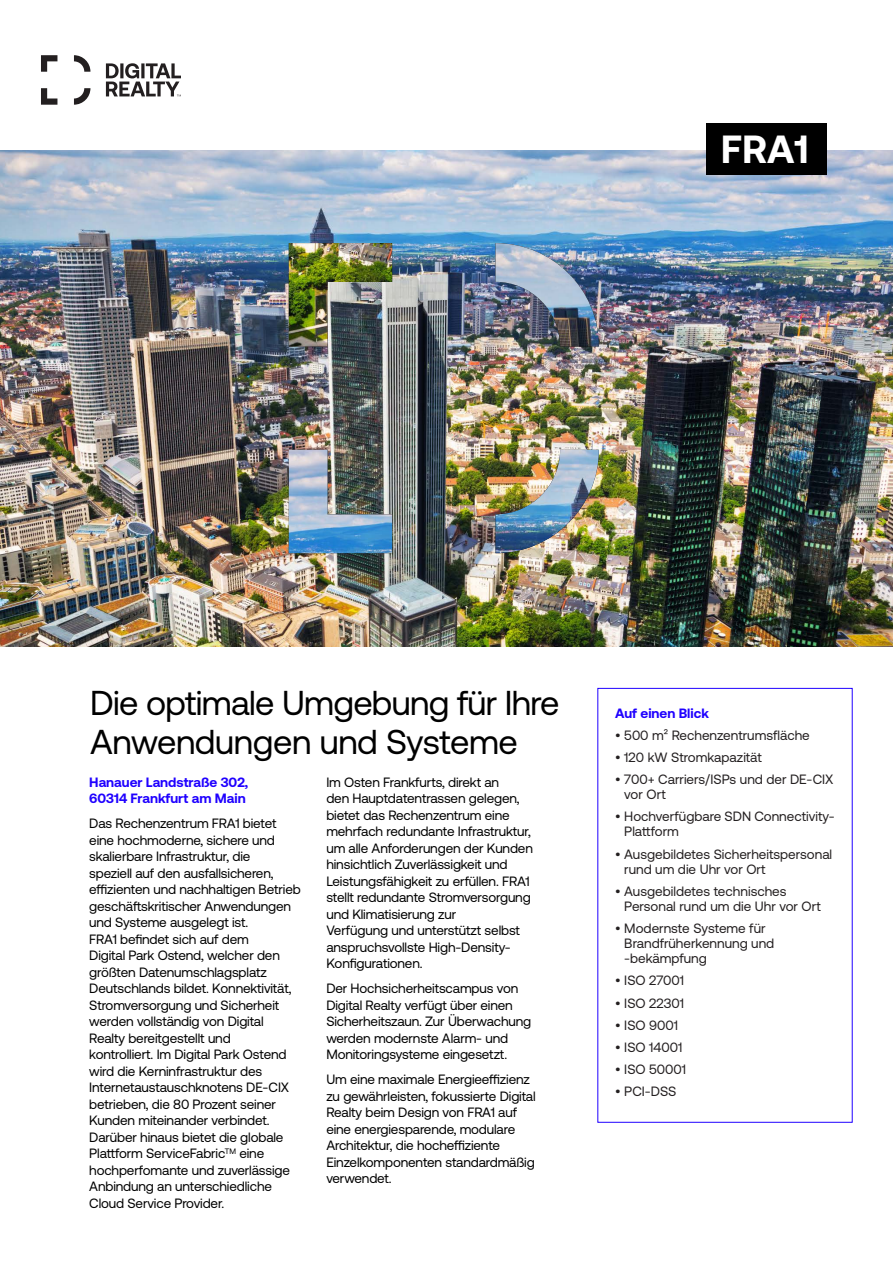
<style>
.page{position:relative;width:893px;height:1263px;background:#fff}
.page>*{position:absolute;margin:0;border:0;box-sizing:border-box;transform-origin:0 0}
.t1{font:700 39.15px "Aeonik";color:#fff}
.t2{font:34.5px/39px "Aeonik Pro";letter-spacing:-.02em;color:#000}
.t3{font:13.5px/16.5px "Aeonik Pro";letter-spacing:-.01em;color:#000}
.t4{font:13.5px/15px "Aeonik Pro";color:#231f20}
.t5{font:700 13.5px/16.5px "Aeonik Pro";color:#1f00ff}
</style>
<div class="page">
<img style="left:0;top:151px;width:893px;height:495px">
<img style="left:495px;top:450px;width:104px;height:103px">
<img style="left:495px;top:243px;width:104px;height:103px">
<img style="left:289px;top:450px;width:103px;height:103px">
<img style="left:289px;top:243px;width:103px;height:103px">
<div style="left:706px;top:123px;width:120px;height:52px;background:#000"></div>
<div style="left:597px;top:688px;width:256px;height:435px;border:1px solid #1f00ff"></div>
<svg style="left:106px;top:63px;width:75px;height:33px"></svg>
<svg style="left:41px;top:55px;width:49px;height:50px"></svg>
<p class="t1" style="left:721px;top:127px;width:90px">FRA1</p>
<p class="t2" style="left:90px;top:683px;width:471px">Die optimale Umgebung für Ihre<br>Anwendungen und Systeme</p>
<p class="t5" style="left:89px;top:774px;width:160px">Hanauer Landstraße 302,<br>60314 Frankfurt am Main</p>
<p class="t3" style="left:89px;top:815px;width:213px">Das Rechenzentrum FRA1 bietet eine hochmoderne, sichere und skalierbare Infrastruktur, die<br>speziell auf den ausfallsicheren, effizienten und nachhaltigen Betrieb geschäftskritischer Anwendungen und Systeme ausgelegt ist.<br>FRA1 befindet sich auf dem<br>Digital Park Ostend, welcher den größten Datenumschlagsplatz<br>Deutschlands bildet. Konnektivität,<br>Stromversorgung und Sicherheit werden vollständig von Digital<br>Realty bereitgestellt und<br>kontrolliert. Im Digital Park Ostend wird die Kerninfrastruktur des<br>Internetaustauschknotens DE-CIX betrieben, die 80 Prozent seiner<br>Kunden miteinander verbindet.<br>Darüber hinaus bietet die globale<br>Plattform ServiceFabric<sup>TM</sup> eine hochperfomante und zuverlässige<br>Anbindung an unterschiedliche<br>Cloud Service Provider.</p>
<p class="t3" style="left:326px;top:774px;width:208px">Im Osten Frankfurts, direkt an<br>den Hauptdatentrassen gelegen, bietet das Rechenzentrum eine mehrfach redundante Infrastruktur, um alle Anforderungen der Kunden hinsichtlich Zuverlässigkeit und<br>Leistungsfähigkeit zu erfüllen. FRA1 stellt redundante Stromversorgung und Klimatisierung zur<br>Verfügung und unterstützt selbst anspruchsvollste High-Density-<br>Konfigurationen.</p>
<p class="t3" style="left:326px;top:980px;width:206px">Der Hochsicherheitscampus von<br>Digital Realty verfügt über einen<br>Sicherheitszaun. Zur Überwachung werden modernste Alarm- und<br>Monitoringsysteme eingesetzt.</p>
<p class="t3" style="left:326px;top:1071px;width:211px">Um eine maximale Energieeffizienz zu gewährleisten, fokussierte Digital<br>Realty beim Design von FRA1 auf eine energiesparende, modulare<br>Architektur, die hocheffiziente<br>Einzelkomponenten standardmäßig verwendet.</p>
<p class="t5" style="left:615px;top:705px;width:95px">Auf einen Blick</p>
<p class="t4" style="left:615px;top:727px;width:196px">• 500 m² Rechenzentrumsfläche</p>
<p class="t4" style="left:615px;top:750px;width:148px">• 120 kW Stromkapazität</p>
<p class="t4" style="left:624px;top:772px;width:211px;text-indent:-9px">• 700+ Carriers/ISPs und der DE-CIX vor Ort</p>
<p class="t4" style="left:624px;top:809px;width:212px;text-indent:-9px">• Hochverfügbare SDN Connectivity-<br>Plattform</p>
<p class="t4" style="left:624px;top:846px;width:209px;text-indent:-9px">• Ausgebildetes Sicherheitspersonal rund um die Uhr vor Ort</p>
<p class="t4" style="left:624px;top:884px;width:198px;text-indent:-9px">• Ausgebildetes technisches<br>Personal rund um die Uhr vor Ort</p>
<p class="t4" style="left:624px;top:921px;width:151px;text-indent:-9px">• Modernste Systeme für<br>Brandfrüherkennung und -bekämpfung</p>
<p class="t4" style="left:615px;top:973px;width:70px">• ISO 27001</p>
<p class="t4" style="left:615px;top:995px;width:70px">• ISO 22301</p>
<p class="t4" style="left:615px;top:1018px;width:64px">• ISO 9001</p>
<p class="t4" style="left:615px;top:1040px;width:69px">• ISO 14001</p>
<p class="t4" style="left:615px;top:1062px;width:72px">• ISO 50001</p>
<p class="t4" style="left:615px;top:1084px;width:63px">• PCI-DSS</p>
</div>
